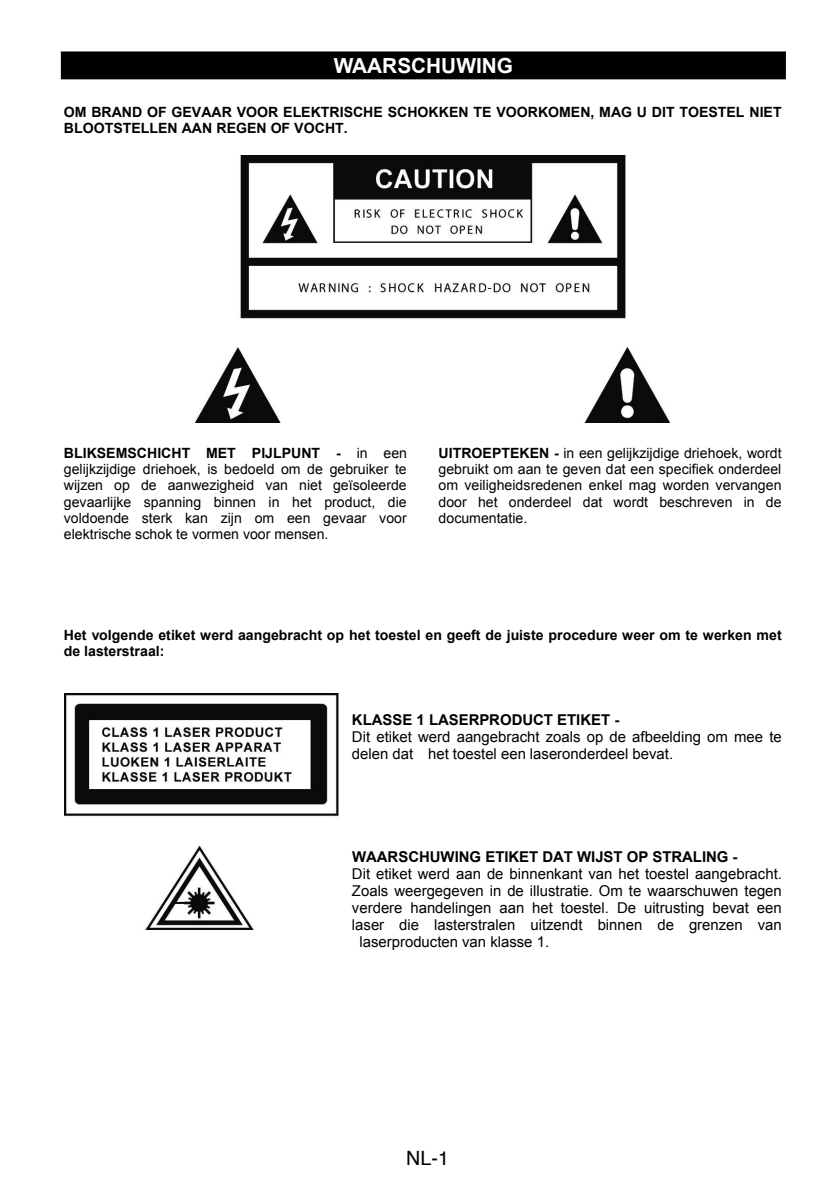
<style>
.page{position:relative;width:840px;height:1191px;background:#fff}
.page>*{position:absolute;margin:0;border:0;box-sizing:border-box;transform-origin:0 0}
.t1{font:700 20.8px "Arial";color:#fff}
.t2{font:19.6px "Helvetica";color:#000}
.t3{font:15px/17.2px "Arial";color:#000}
.t4{font:700 15px "Arial";color:#000}
.t5{font:14.2px/16.2px "Arial";color:#000;text-align:justify}
.t6{font:700 14.2px/16.2px "Arial";color:#000}
.s1{font-weight:700}
</style>
<div class="page">
<div style="left:61px;top:52px;width:724px;height:27px;background:#000"></div>
<div style="left:61px;top:51px;width:724px;height:28px;border:1px solid #000"></div>
<img style="left:195px;top:156px;width:474px;height:266px">
<img style="left:64px;top:693px;width:274px;height:236px">
<h1 class="t1" style="left:333px;top:52px;width:181px">WAARSCHUWING</h1>
<p class="t6" style="left:64px;top:104px;width:718px">OM BRAND OF GEVAAR VOOR ELEKTRISCHE SCHOKKEN TE VOORKOMEN, MAG U DIT TOESTEL NIET<br>BLOOTSTELLEN AAN REGEN OF VOCHT.</p>
<p class="t5" style="left:64px;top:445px;width:344px"><span class="s1">BLIKSEMSCHICHT MET PIJLPUNT -</span> in een gelijkzijdige driehoek, is bedoeld om de gebruiker te wijzen op de aanwezigheid van niet geïsoleerde gevaarlijke spanning binnen in het product, die voldoende sterk kan zijn om een gevaar voor elektrische schok te vormen voor mensen.</p>
<p class="t5" style="left:438px;top:445px;width:344px"><span class="s1">UITROEPTEKEN -</span> in een gelijkzijdige driehoek, wordt gebruikt om aan te geven dat een specifiek onderdeel om veiligheidsredenen enkel mag worden vervangen door het onderdeel dat wordt beschreven in de documentatie.</p>
<p class="t6" style="left:64px;top:627px;width:719px">Het volgende etiket werd aangebracht op het toestel en geeft de juiste procedure weer om te werken met de lasterstraal:</p>
<p class="t4" style="left:352px;top:709px;width:269px">KLASSE 1 LASERPRODUCT ETIKET -</p>
<p class="t3" style="left:352px;top:728px;width:431px">Dit etiket werd aangebracht zoals op de afbeelding om mee te delen dat het toestel een laseronderdeel bevat.</p>
<p class="t4" style="left:352px;top:846px;width:387px">WAARSCHUWING ETIKET DAT WIJST OP STRALING -</p>
<p class="t3" style="left:352px;top:865px;width:431px">Dit etiket werd aan de binnenkant van het toestel aangebracht.</p>
<p class="t3" style="left:352px;top:882px;width:431px">Zoals weergegeven in de illustratie. Om te waarschuwen tegen</p>
<p class="t3" style="left:352px;top:899px;width:431px">verdere handelingen aan het toestel. De uitrusting bevat een</p>
<p class="t3" style="left:352px;top:916px;width:431px">laser die lasterstralen uitzendt binnen de grenzen van</p>
<p class="t3" style="left:359px;top:933px;width:191px">laserproducten van klasse 1.</p>
<h2 class="t2" style="left:406px;top:1143px;width:45px">NL-1</h2>
</div>
